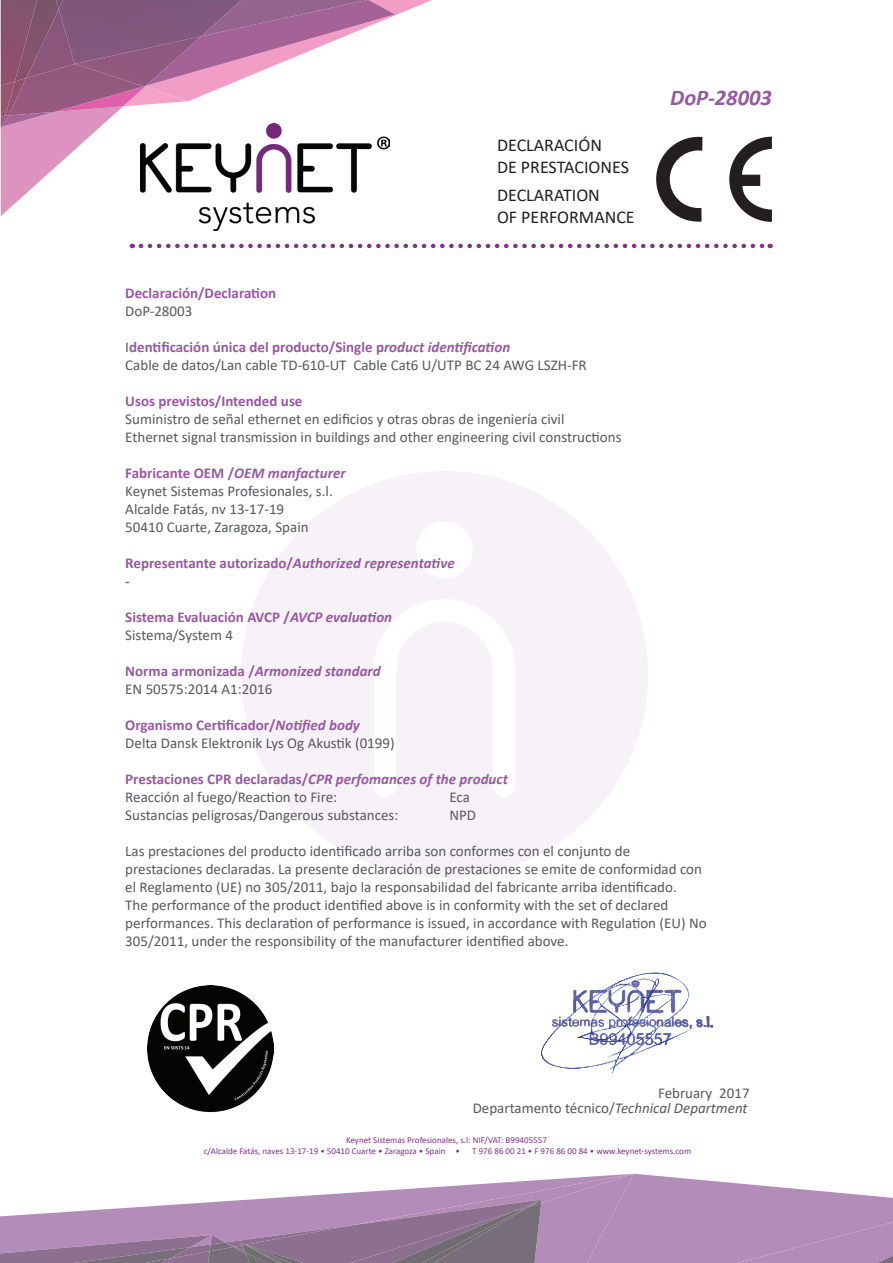
<style>
.page{position:relative;width:893px;height:1263px;background:#fff}
.page>*{position:absolute;margin:0;border:0;box-sizing:border-box;transform-origin:0 0}
.t1{font:italic 700 22.5px "Calibri";color:#9759a0}
.t2{font:18px/21.6px "Calibri";color:#231f20}
.t3{font:15px/18px "Calibri";color:#57585a}
.t4{font:700 15px/18px "Calibri";color:#9759a0}
.t5{font:italic 700 15px/18px "Calibri";color:#9759a0}
.t6{font:9px/10.8px "Calibri";color:#85308e}
.s1{font-weight:700;color:#9759a0}
.s2{font-weight:700;font-style:italic;color:#9759a0}
.s3{font-style:normal}
.s4{font-style:italic}
.s5{font-weight:400;color:#57585a}
</style>
<div class="page">
<img style="left:198px;top:216px;width:118px;height:15px">
<svg style="left:141px;top:244px;width:630px;height:4px"></svg>
<svg style="left:656px;top:137px;width:46px;height:85px"></svg>
<svg style="left:729px;top:137px;width:43px;height:85px"></svg>
<img style="left:697px;top:1015px;width:17px;height:13px">
<img style="left:541px;top:972px;width:156px;height:101px">
<svg style="left:1px;top:0;width:431px;height:216px"></svg>
<svg style="left:0;top:1174px;width:893px;height:89px"></svg>
<img style="left:147px;top:985px;width:126px;height:128px">
<p class="t2" style="left:497px;top:134px;width:133px">DECLARACIÓN<br>DE PRESTACIONES</p>
<p class="t2" style="left:497px;top:184px;width:139px">DECLARATION<br>OF PERFORMANCE</p>
<p class="t4" style="left:125px;top:284px;width:152px">Declaración/Declaration</p>
<p class="t3" style="left:125px;top:302px;width:69px">DoP-28003</p>
<p class="t3" style="left:125px;top:338px;width:463px">I<span class="s1">dentificación única del producto/Single p</span><span class="s2">roduct identification<br></span>Cable de datos/Lan cable TD-610-UT Cable Cat6 U/UTP BC 24 AWG LSZH-FR</p>
<p class="t4" style="left:125px;top:392px;width:179px">Usos previstos/Intended use</p>
<p class="t3" style="left:125px;top:410px;width:498px">Suministro de señal ethernet en edificios y otras obras de ingeniería civil<br>Ethernet signal transmission in buildings and other engineering civil constructions</p>
<p class="t3" style="left:125px;top:464px;width:222px"><span class="s1">Fabricante OEM /</span><span class="s2">OEM manfacturer<br></span>Keynet Sistemas Profesionales, s.l.<br>Alcalde Fatás, nv 13-17-19<br>50410 Cuarte, Zaragoza, Spain</p>
<p class="t5" style="left:125px;top:554px;width:331px"><span class="s3">Representante autorizado/</span>Authorized representative -</p>
<p class="t4" style="left:125px;top:608px;width:268px">Sistema Evaluación AVCP /<span class="s4">AVCP evaluation<br></span><span class="s5">Sistema/System 4</span></p>
<p class="t3" style="left:125px;top:662px;width:257px"><span class="s1">Norma armonizada /</span><span class="s2">Armonized standard<br></span>EN 50575:2014 A1:2016</p>
<p class="t3" style="left:125px;top:716px;width:271px"><span class="s1">Organismo Certificador/</span><span class="s2">Notified body<br></span>Delta Dansk Elektronik Lys Og Akustik (0199)</p>
<p class="t3" style="left:125px;top:770px;width:384px"><span class="s1">Prestaciones CPR declaradas/</span><span class="s2">CPR perfomances of the product<br></span>Reacción al fuego/Reaction to Fire:</p>
<p class="t3" style="left:449px;top:788px;width:22px">Eca</p>
<h1 class="t1" style="left:670px;top:82px;width:103px">DoP-28003</h1>
<p class="t3" style="left:125px;top:806px;width:275px">Sustancias peligrosas/Dangerous substances:</p>
<p class="t3" style="left:449px;top:806px;width:28px">NPD</p>
<p class="t3" style="left:125px;top:842px;width:583px">Las prestaciones del producto identificado arriba son conformes con el conjunto de prestaciones declaradas. La presente declaración de prestaciones se emite de conformidad con el Reglamento (UE) no 305/2011, bajo la responsabilidad del fabricante arriba identificado.<br>The performance of the product identified above is in conformity with the set of declared performances. This declaration of performance is issued, in accordance with Regulation (EU) No 305/2011, under the responsibility of the manufacturer identified above.</p>
<p class="t3" style="left:658px;top:1084px;width:93px">February 2017</p>
<p class="t3" style="left:473px;top:1098px;width:276px">Departamento técnico/<span class="s4">Technical Department</span></p>
<p class="t6" style="left:204px;top:1134px;width:345px;text-indent:142px">Keynet Sistemas Profesionales, s.l: NIF/VAT: B99405557 c/Alcalde Fatás, naves 13-17-19 • 50410 Cuarte • Zaragoza • Spain •</p>
<p class="t6" style="left:472px;top:1145px;width:220px">T 976 86 00 21 • F 976 86 00 84 • www.keynet-systems.com</p>
</div>
